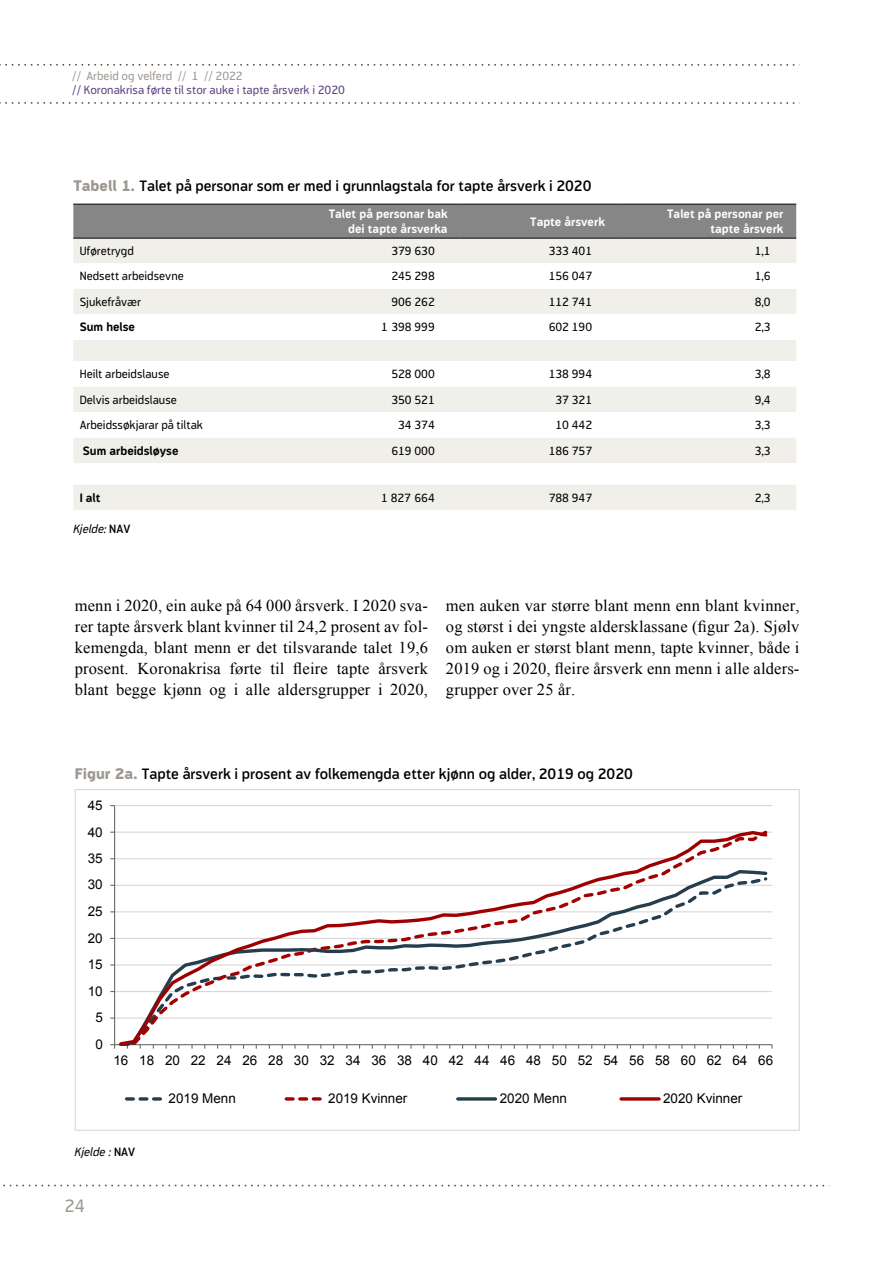
<style>
.page{position:relative;width:893px;height:1263px;background:#fff}
.page>*{position:absolute;margin:0;border:0;box-sizing:border-box;transform-origin:0 0}
.t1{font:18px "Modus";color:#9e9892}
.t2{font:16.5px/21px "Times New Roman";letter-spacing:.01em;color:#000;text-align:justify}
.t3{font:600 15px "Modus";color:#000}
.t4{font:13.5px "Arial";color:#000}
.t5{font:12px "Modus";color:#000}
.t6{font:700 12px/15px "Modus";color:#fff;text-align:right}
.t7{font:12px "Modus";color:#5d4180}
.t8{font:700 12px "Modus";color:#000}
.t9{font:12px "Modus";color:#9e9892}
.t10{font:italic 12px "Modus";color:#000}
.s1{font-weight:800;color:#9e9892}
.s2{font-weight:600;font-style:normal}
</style>
<div class="page">
<svg style="left:0;top:64px;width:795px;height:2px"></svg>
<svg style="left:0;top:102px;width:795px;height:2px"></svg>
<svg style="left:3px;top:1185px;width:822px;height:1px"></svg>
<hr style="left:115px;top:1017px;width:657px;height:2px;background:#d8d8d8">
<hr style="left:115px;top:991px;width:657px;height:1px;background:#d8d8d8">
<hr style="left:115px;top:964px;width:657px;height:1px;background:#d8d8d8">
<hr style="left:115px;top:938px;width:657px;height:1px;background:#d8d8d8">
<hr style="left:115px;top:911px;width:657px;height:1px;background:#d8d8d8">
<hr style="left:115px;top:885px;width:657px;height:1px;background:#d8d8d8">
<hr style="left:115px;top:858px;width:657px;height:1px;background:#d8d8d8">
<hr style="left:115px;top:832px;width:657px;height:1px;background:#d8d8d8">
<hr style="left:115px;top:805px;width:657px;height:1px;background:#d8d8d8">
<hr style="left:114px;top:806px;width:1px;height:239px;background:#6c6c6c">
<hr style="left:115px;top:1044px;width:657px;height:1px;background:#6c6c6c">
<svg style="left:117px;top:830px;width:653px;height:215px"></svg>
<svg style="left:127px;top:1097px;width:35px;height:3px"></svg>
<svg style="left:286px;top:1097px;width:36px;height:3px"></svg>
<hr style="left:458px;top:1097px;width:37px;height:3px;background:#253d4c">
<hr style="left:621px;top:1097px;width:38px;height:3px;background:#9e0000">
<div style="left:73px;top:205px;width:723px;height:33px;background:#868686"></div>
<div style="left:73px;top:239px;width:723px;height:271px;background:#f0efea"></div>
<svg style="left:73px;top:263px;width:723px;height:221px"></svg>
<hr style="left:73px;top:204px;width:230px;height:1px;background:#000">
<hr style="left:303px;top:204px;width:157px;height:1px;background:#000">
<hr style="left:460px;top:204px;width:158px;height:1px;background:#000">
<hr style="left:618px;top:204px;width:178px;height:1px;background:#000">
<hr style="left:73px;top:238px;width:230px;height:1px;background:#000">
<hr style="left:303px;top:238px;width:157px;height:1px;background:#000">
<hr style="left:460px;top:238px;width:158px;height:1px;background:#000">
<hr style="left:618px;top:238px;width:178px;height:1px;background:#000">
<p class="t9" style="left:72px;top:69px;width:172px">// Arbeid og velferd // 1 // 2022</p>
<p class="t7" style="left:72px;top:83px;width:274px">// Koronakrisa førte til stor auke i tapte årsverk i 2020</p>
<p class="t3" style="left:73px;top:177px;width:520px"><span class="s1">Tabell 1.</span> Talet på personar som er med i grunnlagstala for tapte årsverk i 2020</p>
<p class="t6" style="left:329px;top:206px;width:120px">Talet på personar bak dei tapte årsverka</p>
<p class="t6" style="left:530px;top:214px;width:76px">Tapte årsverk</p>
<p class="t6" style="left:667px;top:206px;width:118px">Talet på personar per tapte årsverk</p>
<p class="t5" style="left:80px;top:244px;width:56px">Uføretrygd</p>
<p class="t5" style="left:391px;top:244px;width:45px">379 630</p>
<p class="t5" style="left:549px;top:244px;width:45px">333 401</p>
<p class="t5" style="left:755px;top:244px;width:18px">1,1</p>
<p class="t5" style="left:80px;top:270px;width:106px">Nedsett arbeidsevne</p>
<p class="t5" style="left:391px;top:270px;width:45px">245 298</p>
<p class="t5" style="left:549px;top:270px;width:45px">156 047</p>
<p class="t5" style="left:755px;top:270px;width:18px">1,6</p>
<p class="t5" style="left:80px;top:295px;width:63px">Sjukefråvær</p>
<p class="t5" style="left:391px;top:295px;width:45px">906 262</p>
<p class="t5" style="left:549px;top:295px;width:45px">112 741</p>
<p class="t5" style="left:755px;top:295px;width:18px">8,0</p>
<p class="t8" style="left:80px;top:321px;width:57px">Sum helse</p>
<p class="t5" style="left:381px;top:321px;width:55px">1 398 999</p>
<p class="t5" style="left:549px;top:321px;width:45px">602 190</p>
<p class="t5" style="left:755px;top:321px;width:18px">2,3</p>
<p class="t5" style="left:80px;top:367px;width:91px">Heilt arbeidslause</p>
<p class="t5" style="left:391px;top:367px;width:45px">528 000</p>
<p class="t5" style="left:549px;top:367px;width:45px">138 994</p>
<p class="t5" style="left:755px;top:367px;width:18px">3,8</p>
<p class="t5" style="left:80px;top:393px;width:99px">Delvis arbeidslause</p>
<p class="t5" style="left:391px;top:393px;width:45px">350 521</p>
<p class="t5" style="left:555px;top:393px;width:38px">37 321</p>
<p class="t5" style="left:755px;top:393px;width:18px">9,4</p>
<p class="t5" style="left:80px;top:418px;width:125px">Arbeidssøkjarar på tiltak</p>
<p class="t5" style="left:398px;top:418px;width:38px">34 374</p>
<p class="t5" style="left:555px;top:418px;width:38px">10 442</p>
<p class="t5" style="left:755px;top:418px;width:18px">3,3</p>
<p class="t8" style="left:83px;top:444px;width:97px">Sum arbeidsløyse</p>
<p class="t5" style="left:391px;top:444px;width:45px">619 000</p>
<p class="t5" style="left:549px;top:444px;width:45px">186 757</p>
<p class="t5" style="left:755px;top:444px;width:18px">3,3</p>
<p class="t8" style="left:80px;top:491px;width:22px">I alt</p>
<p class="t5" style="left:381px;top:491px;width:55px">1 827 664</p>
<p class="t5" style="left:549px;top:491px;width:45px">788 947</p>
<p class="t5" style="left:755px;top:491px;width:18px">2,3</p>
<p class="t10" style="left:73px;top:523px;width:59px">Kjelde: <span class="s2">NAV</span></p>
<p class="t2" style="left:75px;top:595px;width:355px">menn i 2020, ein auke på 64 000 årsverk. I 2020 sva&shy;rer tapte årsverk blant kvinner til 24,2 prosent av fol&shy;kemengda, blant menn er det tilsvarande talet 19,6 prosent. Koronakrisa førte til fleire tapte årsverk blant begge kjønn og i alle aldersgrupper i 2020,</p>
<p class="t2" style="left:446px;top:595px;width:355px">men auken var større blant menn enn blant kvinner, og størst i dei yngste aldersklassane (figur 2a). Sjølv om auken er størst blant menn, tapte kvinner, både i 2019 og i 2020, fleire årsverk enn menn i alle alders&shy;grupper over 25 år.</p>
<p class="t3" style="left:75px;top:765px;width:560px"><span class="s1">Figur 2a.</span> Tapte årsverk i prosent av folkemengda etter kjønn og alder, 2019 og 2020</p>
<p class="t4" style="left:88px;top:796px;width:16px">45</p>
<p class="t4" style="left:88px;top:823px;width:16px">40</p>
<p class="t4" style="left:88px;top:849px;width:16px">35</p>
<p class="t4" style="left:88px;top:876px;width:16px">30</p>
<p class="t4" style="left:88px;top:902px;width:16px">25</p>
<p class="t4" style="left:88px;top:929px;width:16px">20</p>
<p class="t4" style="left:88px;top:955px;width:16px">15</p>
<p class="t4" style="left:88px;top:982px;width:16px">10</p>
<p class="t4" style="left:95px;top:1009px;width:9px">5</p>
<p class="t4" style="left:95px;top:1035px;width:9px">0</p>
<p class="t4" style="left:113px;top:1051px;width:661px">16 18 20 22 24 26 28 30 32 34 36 38 40 42 44 46 48 50 52 54 56 58 60 62 64 66</p>
<p class="t4" style="left:169px;top:1089px;width:69px">2019 Menn</p>
<p class="t4" style="left:328px;top:1089px;width:81px">2019 Kvinner</p>
<p class="t4" style="left:500px;top:1089px;width:69px">2020 Menn</p>
<p class="t4" style="left:663px;top:1089px;width:81px">2020 Kvinner</p>
<p class="t10" style="left:75px;top:1145px;width:62px">Kjelde : <span class="s2">NAV</span></p>
<p class="t1" style="left:65px;top:1195px;width:22px">24</p>
</div>
